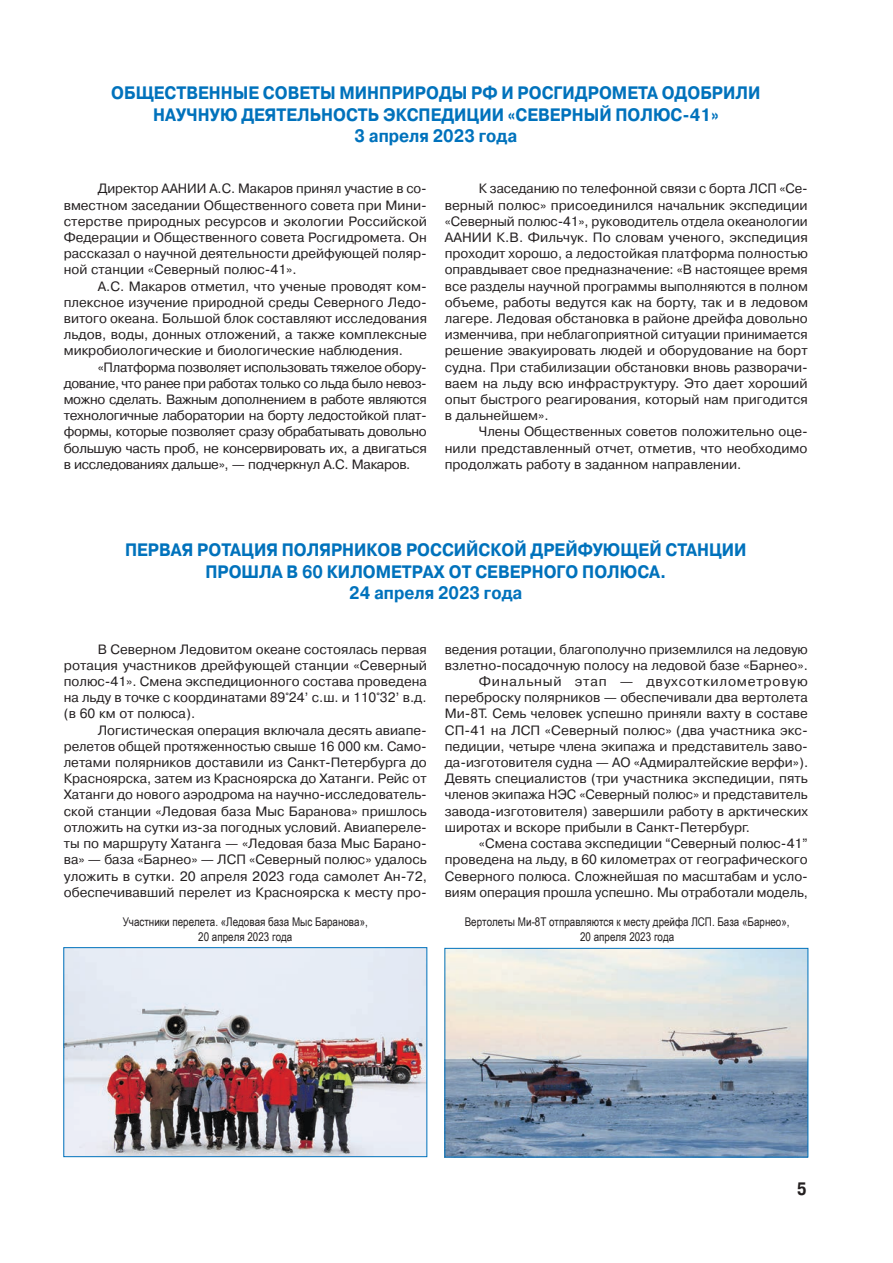
<style>
.page{position:relative;width:893px;height:1263px;background:#fff}
.page>*{position:absolute;margin:0;border:0;box-sizing:border-box;transform-origin:0 0}
.Заголовок_12_Прописн{font:700 18px/21.6px "Pragmatica C";color:#0072bc;text-align:center;scale:.9 1}
.t1{font:700 18px "Pragmatica Cond C";color:#231f20}
.Основной_текст{font:13.5px/16.2px "Pragmatica C";color:#231f20;text-align:justify}
.Подрисуночная{font:12px/14.4px "Arial Narrow";color:#231f20;text-align:center}
</style>
<div class="page">
<img style="left:446px;top:950px;width:360px;height:205px">
<div style="left:444px;top:948px;width:364px;height:209px;border:1px solid #0072bc"></div>
<img style="left:65px;top:949px;width:360px;height:206px">
<div style="left:63px;top:947px;width:364px;height:210px;border:1px solid #0072bc"></div>
<p class="Заголовок_12_Прописн" style="left:111px;top:82px;width:723px">ОБЩЕСТВЕННЫЕ СОВЕТЫ МИНПРИРОДЫ РФ И РОСГИДРОМЕТА ОДОБРИЛИ<br>НАУЧНУЮ ДЕЯТЕЛЬНОСТЬ ЭКСПЕДИЦИИ «СЕВЕРНЫЙ ПОЛЮС-41»<br>3 апреля 2023 года</p>
<p class="Основной_текст" style="left:64px;top:181px;width:365px;text-indent:34px">Директор ААНИИ А.С. Макаров принял участие в со&shy;вместном заседании Общественного совета при Мини&shy;стерстве природных ресурсов и экологии Российской Федерации и Общественного совета Росгидромета. Он рассказал о научной деятельности дрейфующей поляр&shy;ной станции «Северный полюс-41».</p>
<p class="Основной_текст" style="left:64px;top:278px;width:365px;text-indent:34px">А.С. Макаров отметил, что ученые проводят ком&shy;плексное изучение природной среды Северного Ледо&shy;витого океана. Большой блок составляют исследования льдов, воды, донных отложений, а также комплексные микробиологические и биологические наблюдения.</p>
<p class="Основной_текст" style="left:64px;top:359px;width:365px;text-indent:34px">«Платформа позволяет использовать тяжелое обору&shy;дование, что ранее при работах только со льда было невоз&shy;можно сделать. Важным дополнением в работе являются технологичные лаборатории на борту ледостойкой плат&shy;формы, которые позволяет сразу обрабатывать довольно большую часть проб, не консервировать их, а двигаться в исследованиях дальше», — подчеркнул А.С. Макаров.</p>
<p class="Основной_текст" style="left:445px;top:181px;width:365px;text-indent:34px">К заседанию по телефонной связи с борта ЛСП «Се&shy;верный полюс» присоединился начальник экспедиции «Северный полюс-41», руководитель отдела океанологии ААНИИ К.В. Фильчук. По словам ученого, экспедиция проходит хорошо, а ледостойкая платформа полностью оправдывает свое предназначение: «В настоящее время все разделы научной программы выполняются в полном объеме, работы ведутся как на борту, так и в ледовом лагере. Ледовая обстановка в районе дрейфа довольно изменчива, при неблагоприятной ситуации принимается решение эвакуировать людей и оборудование на борт судна. При стабилизации обстановки вновь разворачи&shy;ваем на льду всю инфраструктуру. Это дает хороший опыт быстрого реагирования, который нам пригодится в дальнейшем».</p>
<p class="Основной_текст" style="left:445px;top:424px;width:365px;text-indent:34px">Члены Общественных советов положительно оце&shy;нили представленный отчет, отметив, что необходимо продолжать работу в заданном направлении.</p>
<p class="Заголовок_12_Прописн" style="left:125px;top:539px;width:692px">ПЕРВАЯ РОТАЦИЯ ПОЛЯРНИКОВ РОССИЙСКОЙ ДРЕЙФУЮЩЕЙ СТАНЦИИ<br>ПРОШЛА В 60 КИЛОМЕТРАХ ОТ СЕВЕРНОГО ПОЛЮСА.<br>24 апреля 2023 года</p>
<p class="Основной_текст" style="left:64px;top:641px;width:365px;text-indent:34px">В Северном Ледовитом океане состоялась первая ротация участников дрейфующей станции «Северный полюс-41». Смена экспедиционного состава проведена на льду в точке с координатами 89°24’ с.ш. и 110°32’ в.д. (в 60 км от полюса).</p>
<p class="Основной_текст" style="left:64px;top:722px;width:365px;text-indent:34px">Логистическая операция включала десять авиапе&shy;релетов общей протяженностью свыше 16 000 км. Само&shy;летами полярников доставили из Санкт-Петербурга до Красноярска, затем из Красноярска до Хатанги. Рейс от Хатанги до нового аэродрома на научно-исследователь&shy;ской станции «Ледовая база Мыс Баранова» пришлось отложить на сутки из-за погодных условий. Авиапереле&shy;ты по маршруту Хатанга — «Ледовая база Мыс Барано&shy;ва» — база «Барнео» — ЛСП «Северный полюс» удалось уложить в сутки. 20 апреля 2023 года самолет Ан-72, обеспечивавший перелет из Красноярска к месту про-</p>
<p class="Основной_текст" style="left:445px;top:641px;width:365px">ведения ротации, благополучно приземлился на ледовую взлетно-посадочную полосу на ледовой базе «Барнео».</p>
<p class="Основной_текст" style="left:445px;top:673px;width:365px;text-indent:34px">Финальный этап — двухсоткилометровую переброску полярников — обеспечивали два вертолета Ми-8Т. Семь человек успешно приняли вахту в составе СП-41 на ЛСП «Северный полюс» (два участника экс&shy;педиции, четыре члена экипажа и представитель заво&shy;да-изготовителя судна — АО «Адмиралтейские верфи»).<br>Девять специалистов (три участника экспедиции, пять членов экипажа НЭС «Северный полюс» и представитель завода-изготовителя) завершили работу в арктических широтах и вскоре прибыли в Санкт-Петербург.</p>
<p class="Основной_текст" style="left:445px;top:835px;width:365px;text-indent:34px">«Смена состава экспедиции “Северный полюс-41” проведена на льду, в 60 километрах от географического Северного полюса. Сложнейшая по масштабам и усло&shy;виям операция прошла успешно. Мы отработали модель,</p>
<p class="Подрисуночная" style="left:123px;top:914px;width:247px">Участники перелета. «Ледовая база Мыс Баранова»,<br>20 апреля 2023 года</p>
<p class="Подрисуночная" style="left:465px;top:914px;width:326px">Вертолеты Ми-8Т отправляются к месту дрейфа ЛСП. База «Барнео»,<br>20 апреля 2023 года</p>
<h1 class="t1" style="left:797px;top:1178px;width:11px">5</h1>
</div>
